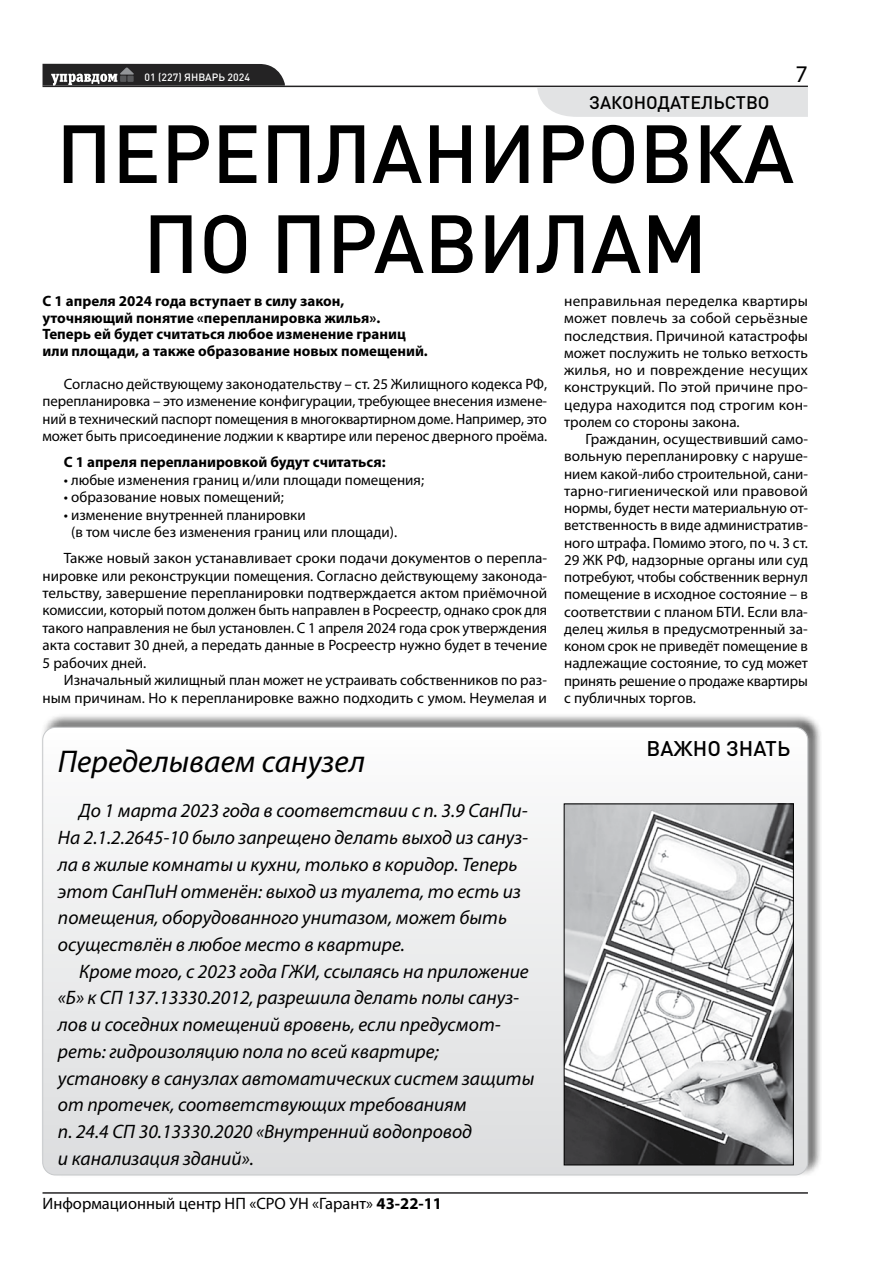
<style>
.page{position:relative;width:893px;height:1263px;background:#fff}
.page>*{position:absolute;margin:0;border:0;box-sizing:border-box;transform-origin:0 0}
.t1{font:500 81px/90px "DIN Pro";color:#000;text-align:center}
.t2{font:italic 31.5px "Myriad Pro";color:#000}
.t3{font:24px "Myriad Pro";color:#000}
.t4{font:500 21px "DIN Pro";color:#000}
.t5{font:italic 19.5px/26.7px "Myriad Pro";color:#000}
.t6{font:500 18px "DIN Pro";color:#000}
.t7{font:16.5px "Myriad Pro";color:#000}
.t8{font:15px/17.2px "Myriad Pro";color:#000;text-align:justify}
.t9{font:700 15px/16.5px "Myriad Pro";color:#000}
.t10{font:500 10.5px "DIN Pro";color:#fff}
.s1{font-weight:700}
</style>
<div class="page">
<hr style="left:43px;top:86px;width:765px;height:1px;background:#242324">
<hr style="left:43px;top:1192px;width:765px;height:2px;background:#242324">
<svg style="left:43px;top:64px;width:242px;height:22px;background:#3d3c3d"></svg>
<div style="left:537px;top:87px;width:271px;height:30px;background:#e2e3e4"></div>
<div style="left:33px;top:717px;width:784px;height:468px;background:#fff;opacity:.75"></div>
<svg style="left:43px;top:727px;width:765px;height:448px"></svg>
<img style="left:566px;top:806px;width:226px;height:357px">
<div style="left:564px;top:804px;width:230px;height:361px;border:1px solid #000"></div>
<p class="t10" style="left:145px;top:70px;width:107px">01 (227) ЯНВАРЬ 2024</p>
<h3 class="t3" style="left:796px;top:61px;width:14px">7</h3>
<p class="t6" style="left:589px;top:90px;width:182px">ЗАКОНОДАТЕЛЬСТВО</p>
<h1 class="t1" style="left:56px;top:105px;width:739px">ПЕРЕПЛАНИРОВКА<br>ПО ПРАВИЛАМ</h1>
<p class="t9" style="left:43px;top:293px;width:387px">С 1 апреля 2024 года вступает в силу закон, уточняющий понятие «перепланировка жилья».<br>Теперь ей будет считаться любое изменение границ или площади, а также образование новых помещений.</p>
<p class="t8" style="left:43px;top:375px;width:506px;text-indent:21px">Согласно действующему законодательству – ст. 25 Жилищного кодекса РФ, перепланировка – это изменение конфигурации, требующее внесения измене&shy;ний в технический паспорт помещения в многоквартирном доме. Например, это может быть присоединение лоджии к квартире или перенос дверного проёма.</p>
<p class="t9" style="left:64px;top:454px;width:323px">С 1 апреля перепланировкой будут считаться:</p>
<p class="t8" style="left:64px;top:471px;width:362px">• любые изменения границ и/или площади помещения;</p>
<p class="t8" style="left:64px;top:489px;width:222px">• образование новых помещений;</p>
<p class="t8" style="left:71px;top:506px;width:327px;text-indent:-7px">• изменение внутренней планировки<br>(в том числе без изменения границ или площади).</p>
<p class="t8" style="left:43px;top:549px;width:506px;text-indent:21px">Также новый закон устанавливает сроки подачи документов о перепла&shy;нировке или реконструкции помещения. Согласно действующему законода&shy;тельству, завершение перепланировки подтверждается актом приёмочной комиссии, который потом должен быть направлен в Росреестр, однако срок для такого направления не был установлен. С 1 апреля 2024 года срок утверждения акта составит 30 дней, а передать данные в Росреестр нужно будет в течение 5 рабочих дней.</p>
<p class="t8" style="left:43px;top:672px;width:506px;text-align:right">Изначальный жилищный план может не устраивать собственников по раз&shy;ным причинам. Но к перепланировке важно подходить с умом. Неумелая и</p>
<h3 class="t4" style="left:647px;top:735px;width:145px">ВАЖНО ЗНАТЬ</h3>
<p class="t8" style="left:564px;top:293px;width:245px">неправильная переделка квартиры может повлечь за собой серьёзные последствия. Причиной катастрофы может послужить не только ветхость жилья, но и повреждение несущих конструкций. По этой причине про&shy;цедура находится под строгим кон&shy;тролем со стороны закона.</p>
<p class="t8" style="left:564px;top:431px;width:245px;text-indent:21px">Гражданин, осуществивший само&shy;вольную перепланировку с наруше&shy;нием какой-либо строительной, сани&shy;тарно-гигиенической или правовой нормы, будет нести материальную от&shy;ветственность в виде административ&shy;ного штрафа. Помимо этого, по ч. 3 ст.<br>29 ЖК РФ, надзорные органы или суд потребуют, чтобы собственник вернул помещение в исходное состояние – в соответствии с планом БТИ. Если вла&shy;делец жилья в предусмотренный за&shy;коном срок не приведёт помещение в надлежащие состояние, то суд может принять решение о продаже квартиры с публичных торгов.</p>
<h2 class="t2" style="left:58px;top:744px;width:309px">Переделываем санузел</h2>
<p class="t5" style="left:58px;top:798px;width:472px;text-indent:21px">До 1 марта 2023 года в соответствии с п. 3.9 СанПи-На 2.1.2.2645-10 было запрещено делать выход из сануз&shy;ла в жилые комнаты и кухни, только в коридор. Теперь этот СанПиН отменён: выход из туалета, то есть из помещения, оборудованного унитазом, может быть осуществлён в любое место в квартире.</p>
<p class="t5" style="left:58px;top:958px;width:478px;text-indent:21px">Кроме того, с 2023 года ГЖИ, ссылаясь на приложение «Б» к СП 137.13330.2012, разрешила делать полы сануз&shy;лов и соседних помещений вровень, если предусмот&shy;реть: гидроизоляцию пола по всей квартире;<br>установку в санузлах автоматических систем защиты от протечек, соответствующих требованиям<br>п. 24.4 СП 30.13330.2020 «Внутренний водопровод<br>и канализация зданий».</p>
<p class="t7" style="left:43px;top:1194px;width:401px">Информационный центр НП «СРО УН «Гарант» <span class="s1">43-22-11</span></p>
</div>
